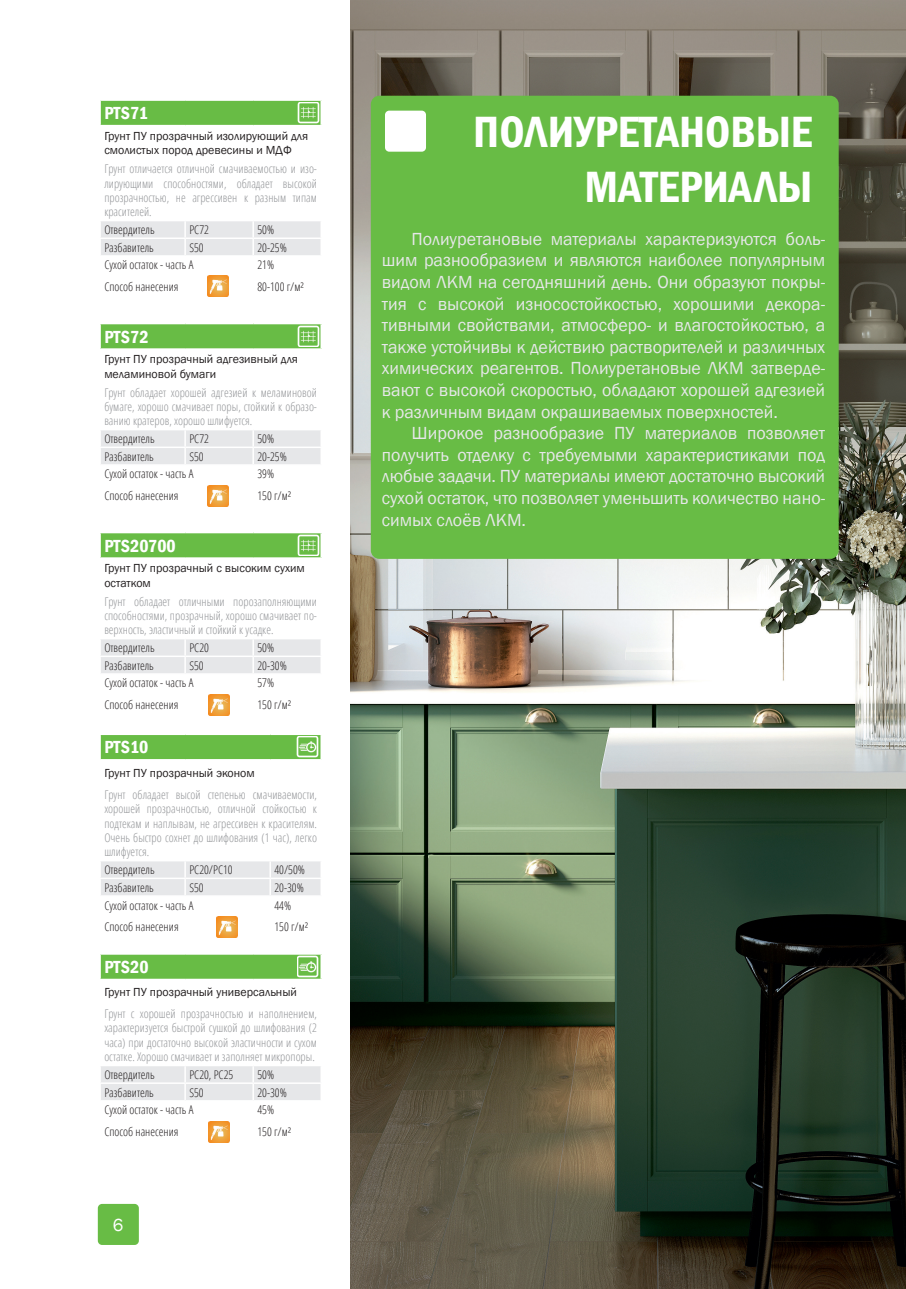
<style>
.page{position:relative;width:906px;height:1289px;background:#fff}
.page>*{position:absolute;margin:0;border:0;box-sizing:border-box;transform-origin:0 0}
.t1{font:600 condensed 45px/54px "Franklin Gothic";color:#fff;text-align:right}
.t2{font:18px/21.6px "Franklin Gothic";color:#e6e7e9;text-align:justify}
.t3{font:600 condensed 18px "Franklin Gothic";color:#fff}
.t4{font:18px "Franklin Gothic";color:#fff}
.t5{font:300 condensed 12px/14.4px "Open Sans";color:#939598;text-align:justify}
.t6{font:300 condensed 12px "Open Sans";color:#231f20}
.t7{font:12px/14.4px "Franklin Gothic";color:#231f20}
</style>
<div class="page">
<img style="left:350px;top:0;width:556px;height:1288px">
<div style="left:98px;top:1203px;width:41px;height:41px;background:#68bc45;border-radius:4px"></div>
<div style="left:371px;top:96px;width:467px;height:463px;background:#68bc45;border-radius:9px"></div>
<div style="left:385px;top:111px;width:41px;height:41px;background:#fff;border-radius:4px"></div>
<div style="left:100px;top:532px;width:221px;height:26px;background:#68bc45"></div>
<hr style="left:99px;top:557px;width:86px;height:2px;background:#fff">
<hr style="left:185px;top:557px;width:68px;height:2px;background:#fff">
<hr style="left:253px;top:557px;width:69px;height:2px;background:#fff">
<svg style="left:101px;top:639px;width:219px;height:34px;background:#e7e8ea"></svg>
<div style="left:98px;top:530px;width:225px;height:189px;border:2px solid #fff"></div>
<img style="left:208px;top:694px;width:21px;height:21px">
<div style="left:100px;top:100px;width:221px;height:26px;background:#68bc45"></div>
<hr style="left:99px;top:125px;width:86px;height:1px;background:#fff">
<hr style="left:185px;top:125px;width:68px;height:1px;background:#fff">
<hr style="left:253px;top:125px;width:69px;height:1px;background:#fff">
<svg style="left:101px;top:221px;width:219px;height:34px;background:#e7e8ea"></svg>
<div style="left:98px;top:98px;width:225px;height:203px;border:2px solid #fff"></div>
<img style="left:207px;top:276px;width:22px;height:21px">
<div style="left:100px;top:323px;width:221px;height:26px;background:#68bc45"></div>
<hr style="left:99px;top:348px;width:86px;height:2px;background:#fff">
<hr style="left:185px;top:348px;width:68px;height:2px;background:#fff">
<hr style="left:253px;top:348px;width:69px;height:2px;background:#fff">
<svg style="left:101px;top:430px;width:219px;height:77px"></svg>
<div style="left:98px;top:321px;width:225px;height:189px;border:2px solid #fff"></div>
<img style="left:207px;top:485px;width:22px;height:21px">
<img style="left:298px;top:325px;width:21px;height:22px">
<img style="left:298px;top:102px;width:21px;height:21px">
<img style="left:298px;top:534px;width:21px;height:22px">
<div style="left:100px;top:953px;width:221px;height:26px;background:#68bc45"></div>
<hr style="left:99px;top:978px;width:86px;height:2px;background:#fff">
<hr style="left:185px;top:978px;width:68px;height:2px;background:#fff">
<hr style="left:253px;top:978px;width:69px;height:2px;background:#fff">
<svg style="left:101px;top:979px;width:219px;height:121px"></svg>
<div style="left:98px;top:951px;width:225px;height:195px;border:2px solid #fff"></div>
<div style="left:100px;top:734px;width:221px;height:25px;background:#68bc45"></div>
<svg style="left:101px;top:759px;width:219px;height:136px"></svg>
<div style="left:98px;top:732px;width:225px;height:209px;border:2px solid #fff"></div>
<img style="left:216px;top:916px;width:21px;height:21px">
<img style="left:297px;top:736px;width:21px;height:21px">
<img style="left:297px;top:955px;width:21px;height:22px">
<img style="left:208px;top:1121px;width:22px;height:21px">
<h2 class="t3" style="left:104px;top:101px;width:45px">PTS71</h2>
<p class="t7" style="left:104px;top:129px;width:205px">Грунт ПУ прозрачный изолирующий для смолистых пород древесины и МДФ</p>
<p class="t5" style="left:104px;top:161px;width:214px">Грунт отличается отличной смачиваемостью и изо&shy;лирующими способностями, обладает высокой прозрачностью, не агрессивен к разным типам красителей.</p>
<p class="t6" style="left:104px;top:221px;width:52px">Отвердитель</p>
<p class="t6" style="left:189px;top:221px;width:21px">PC72</p>
<p class="t6" style="left:257px;top:221px;width:18px">50%</p>
<p class="t6" style="left:104px;top:239px;width:51px">Разбавитель</p>
<p class="t6" style="left:189px;top:239px;width:16px">S50</p>
<p class="t6" style="left:257px;top:239px;width:31px">20-25%</p>
<p class="t6" style="left:104px;top:257px;width:91px">Сухой остаток - часть А</p>
<p class="t6" style="left:257px;top:257px;width:18px">21%</p>
<p class="t6" style="left:104px;top:278px;width:76px">Способ нанесения</p>
<p class="t6" style="left:257px;top:278px;width:48px">80-100 г/м²</p>
<h2 class="t3" style="left:104px;top:324px;width:46px">PTS72</h2>
<p class="t7" style="left:104px;top:352px;width:195px">Грунт ПУ прозрачный адгезивный для меламиновой бумаги</p>
<p class="t5" style="left:104px;top:384px;width:214px">Грунт обладает хорошей адгезией к меламиновой бумаге, хорошо смачивает поры, стойкий к образо&shy;ванию кратеров, хорошо шлифуется.</p>
<p class="t6" style="left:104px;top:430px;width:52px">Отвердитель</p>
<p class="t6" style="left:189px;top:430px;width:21px">PC72</p>
<p class="t6" style="left:257px;top:430px;width:18px">50%</p>
<p class="t6" style="left:104px;top:448px;width:51px">Разбавитель</p>
<p class="t6" style="left:189px;top:448px;width:16px">S50</p>
<p class="t6" style="left:257px;top:448px;width:31px">20-25%</p>
<p class="t6" style="left:104px;top:466px;width:91px">Сухой остаток - часть А</p>
<p class="t6" style="left:257px;top:466px;width:18px">39%</p>
<p class="t6" style="left:104px;top:487px;width:76px">Способ нанесения</p>
<p class="t6" style="left:257px;top:487px;width:36px">150 г/м²</p>
<h2 class="t3" style="left:104px;top:533px;width:73px">PTS20700</h2>
<p class="t7" style="left:104px;top:561px;width:202px">Грунт ПУ прозрачный с высоким сухим остатком</p>
<p class="t5" style="left:104px;top:593px;width:214px">Грунт обладает отличными порозаполняющими способностями, прозрачный, хорошо смачивает по&shy;верхность, эластичный и стойкий к усадке.</p>
<p class="t6" style="left:104px;top:639px;width:52px">Отвердитель</p>
<p class="t6" style="left:189px;top:639px;width:21px">PC20</p>
<p class="t6" style="left:257px;top:639px;width:18px">50%</p>
<p class="t6" style="left:104px;top:657px;width:51px">Разбавитель</p>
<p class="t6" style="left:189px;top:657px;width:16px">S50</p>
<p class="t6" style="left:257px;top:657px;width:31px">20-30%</p>
<p class="t6" style="left:104px;top:675px;width:91px">Сухой остаток - часть А</p>
<p class="t6" style="left:257px;top:675px;width:18px">57%</p>
<p class="t6" style="left:104px;top:696px;width:76px">Способ нанесения</p>
<p class="t6" style="left:257px;top:696px;width:36px">150 г/м²</p>
<h2 class="t3" style="left:104px;top:735px;width:45px">PTS10</h2>
<p class="t7" style="left:104px;top:765px;width:152px">Грунт ПУ прозрачный эконом</p>
<p class="t5" style="left:104px;top:786px;width:214px">Грунт обладает высой степенью смачиваемости, хорошей прозрачностью, отличной стойкостью к подтекам и наплывам, не агрессивен к красителям.<br>Очень быстро сохнет до шлифования (1 час), легко шлифуется.</p>
<p class="t6" style="left:104px;top:861px;width:52px">Отвердитель</p>
<p class="t6" style="left:189px;top:861px;width:45px">PC20/PC10</p>
<p class="t6" style="left:274px;top:861px;width:32px">40/50%</p>
<p class="t6" style="left:104px;top:879px;width:51px">Разбавитель</p>
<p class="t6" style="left:189px;top:879px;width:16px">S50</p>
<p class="t6" style="left:274px;top:879px;width:31px">20-30%</p>
<p class="t6" style="left:104px;top:897px;width:91px">Сухой остаток - часть А</p>
<p class="t6" style="left:274px;top:897px;width:18px">44%</p>
<p class="t6" style="left:104px;top:918px;width:76px">Способ нанесения</p>
<p class="t6" style="left:274px;top:918px;width:36px">150 г/м²</p>
<h2 class="t3" style="left:104px;top:955px;width:46px">PTS20</h2>
<p class="t7" style="left:104px;top:985px;width:194px">Грунт ПУ прозрачный универсальный</p>
<p class="t5" style="left:104px;top:1006px;width:214px">Грунт с хорошей прозрачностью и наполнением, характеризуется быстрой сушкой до шлифования (2 часа) при достаточно высокой эластичности и сухом остатке. Хорошо смачивает и заполняет микропоры.</p>
<p class="t6" style="left:104px;top:1066px;width:52px">Отвердитель</p>
<p class="t6" style="left:189px;top:1066px;width:45px">PC20, PС25</p>
<p class="t6" style="left:257px;top:1066px;width:18px">50%</p>
<p class="t6" style="left:104px;top:1084px;width:51px">Разбавитель</p>
<p class="t6" style="left:189px;top:1084px;width:16px">S50</p>
<p class="t6" style="left:257px;top:1084px;width:31px">20-30%</p>
<p class="t6" style="left:104px;top:1101px;width:91px">Сухой остаток - часть А</p>
<p class="t6" style="left:257px;top:1101px;width:18px">45%</p>
<p class="t6" style="left:104px;top:1123px;width:76px">Способ нанесения</p>
<p class="t6" style="left:257px;top:1123px;width:36px">150 г/м²</p>
<h2 class="t4" style="left:113px;top:1213px;width:12px">6</h2>
<h1 class="t1" style="left:473px;top:105px;width:341px">ПОЛИУРЕТАНОВЫЕ<br>МАТЕРИАЛЫ</h1>
<p class="t2" style="left:382px;top:228px;width:445px;text-indent:30px">Полиуретановые материалы характеризуются боль&shy;шим разнообразием и являются наиболее популярным видом ЛКМ на сегодняшний день. Они образуют покры&shy;тия с высокой износостойкостью, хорошими декора&shy;тивными свойствами, атмосферо- и влагостойкостью, а также устойчивы к действию растворителей и различных химических реагентов. Полиуретановые ЛКМ затверде&shy;вают с высокой скоростью, обладают хорошей адгезией к различным видам окрашиваемых поверхностей.</p>
<h2 class="t2" style="left:382px;top:423px;width:445px;text-indent:30px">Широкое разнообразие ПУ материалов позволяет получить отделку с требуемыми характеристиками под любые задачи. ПУ материалы имеют достаточно высокий сухой остаток, что позволяет уменьшить количество нано&shy;симых слоёв ЛКМ.</h2>
</div>
